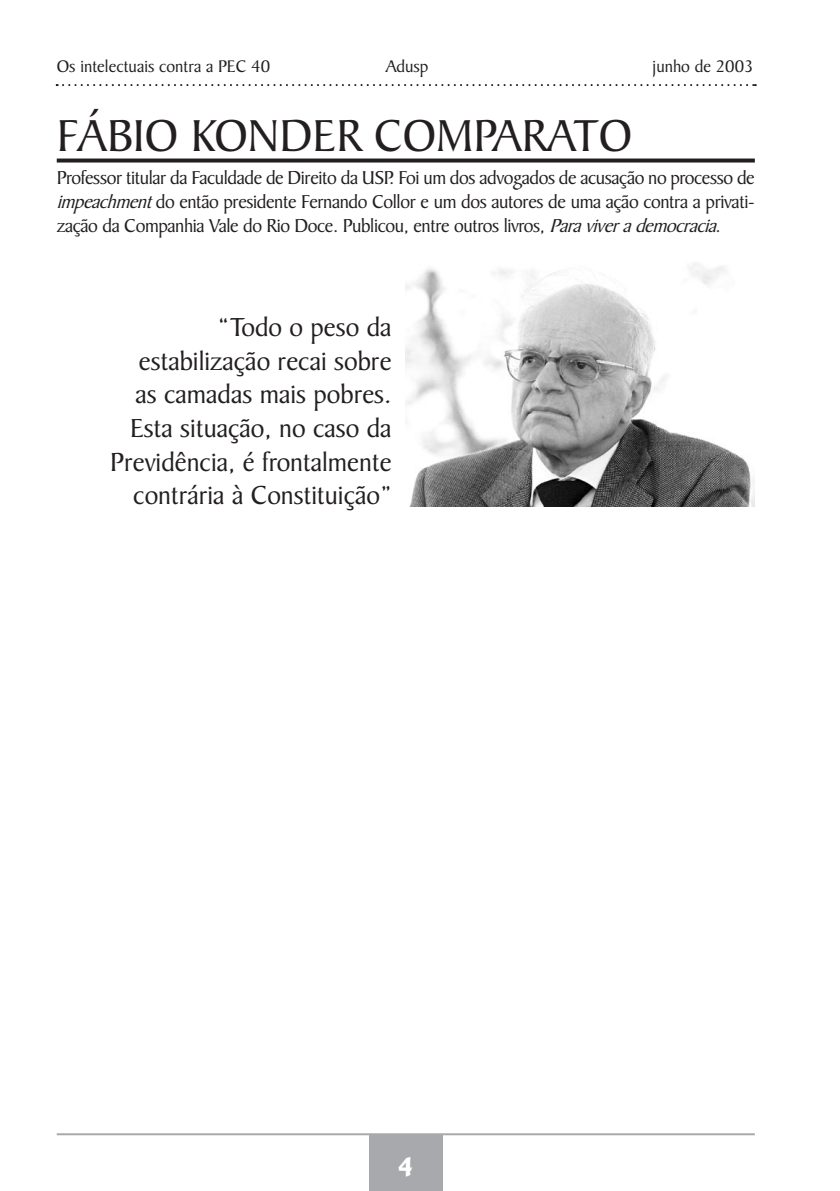
<style>
.page{position:relative;width:840px;height:1191px;background:#fff}
.page>*{position:absolute;margin:0;border:0;box-sizing:border-box;transform-origin:0 0}
.t1{font:48px "Baker Signet BT";color:#231f20}
.t2{font:28px/33.6px "Baker Signet BT";color:#231f20;text-align:right}
.t3{font:800 28px "Raleigh BT";color:#fff}
.t4{font:20px/24px "Baker Signet BT";letter-spacing:-.02em;color:#231f20;text-align:justify}
.t5{font:18px "Baker Signet BT";color:#231f20}
.s1{font-style:italic}
</style>
<div class="page">
<div style="left:369px;top:1134px;width:73px;height:57px;background:#a8a9ad"></div>
<hr style="left:57px;top:1133px;width:697px;height:2px;background:#a8a9ad">
<svg style="left:57px;top:84px;width:698px;height:2px"></svg>
<svg style="left:57px;top:158px;width:697px;height:4px;background:#403c3d"></svg>
<img style="left:405px;top:263px;width:349px;height:244px">
<p class="t5" style="left:57px;top:56px;width:215px">Os intelectuais contra a PEC 40</p>
<p class="t5" style="left:385px;top:56px;width:44px">Adusp</p>
<p class="t5" style="left:652px;top:56px;width:102px">junho de 2003</p>
<h1 class="t1" style="left:57px;top:107px;width:576px">FÁBIO KONDER COMPARATO</h1>
<p class="t4" style="left:57px;top:166px;width:699px">Professor titular da Faculdade de Direito da USP. Foi um dos advogados de acusação no processo de <span class="s1">impeachment</span>do então presidente Fernando Collor e um dos autores de uma ação contra a privati&shy;zação da Companhia Vale do Rio Doce. Publicou, entre outros livros, <span class="s1">Paraviverademocracia</span>.</p>
<h2 class="t2" style="left:110px;top:311px;width:283px">“Todo o peso da estabilização recai sobre<br>as camadas mais pobres.<br>Esta situação, no caso da<br>Previdência, é frontalmente contrária à Constituição”</h2>
<h2 class="t3" style="left:398px;top:1148px;width:16px">4</h2>
</div>
